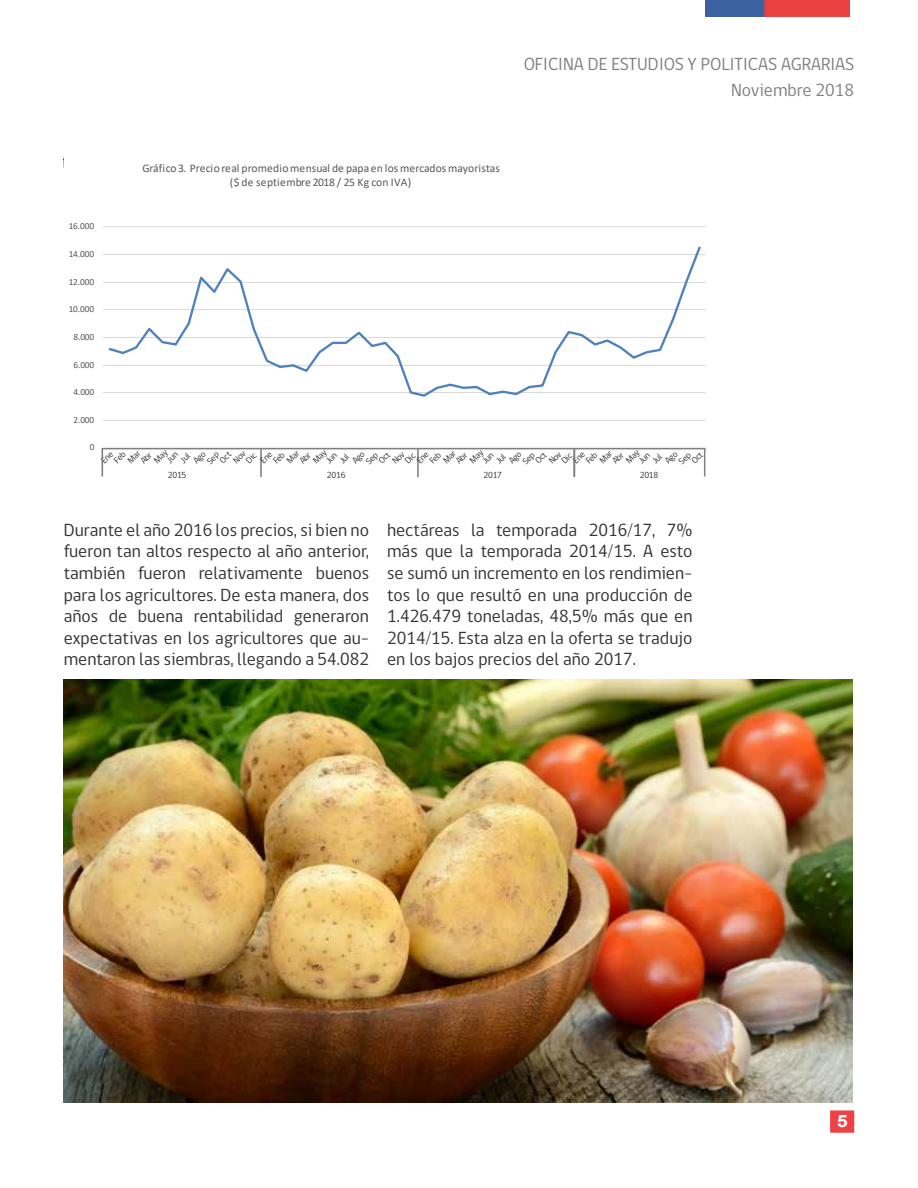
<style>
.page{position:relative;width:918px;height:1188px;background:#fff}
.page>*{position:absolute;margin:0;border:0;box-sizing:border-box;transform-origin:0 0}
.t1{font:18px/21.6px "gob CL";color:#333;text-align:justify}
.t2{font:18px/26.2px "gob CL";color:#000;text-align:right}
.t3{font:700 17.1px "Arial";color:#fff;scale:1.16 1}
.t4{font:11.55px/14px "Calibri";letter-spacing:.005em;color:#595959;text-align:center}
.t5{font:9.3px "Calibri";letter-spacing:-.005em;color:#595959}
.t6{font:9px "gob CL";letter-spacing:-.03em;color:#333}
.t7{font:6.15px/13px "Calibri";letter-spacing:-.025em;color:#595959;text-align:right}
.t8{font:6.15px "Calibri";letter-spacing:-.005em;color:#595959}
</style>
<div class="page">
<img style="left:706px;top:0;width:144px;height:17px">
<div style="left:830px;top:1110px;width:24px;height:23px;background:#ef4144;border:2px solid #ef4144"></div>
<svg style="left:102px;top:226px;width:604px;height:252px"></svg>
<img style="left:64px;top:680px;width:789px;height:422px">
<div style="left:105px;top:452px;width:153px;height:33px;background:#fff"></div>
<div style="left:264px;top:452px;width:153px;height:33px;background:#fff"></div>
<div style="left:421px;top:452px;width:153px;height:33px;background:#fff"></div>
<div style="left:577px;top:452px;width:131px;height:33px;background:#fff"></div>
<svg style="left:101px;top:448px;width:605px;height:29px"></svg>
<p class="t2" style="left:523px;top:51px;width:332px">OFICINA DE ESTUDIOS Y POLITICAS AGRARIAS<br>Noviembre 2018</p>
<p class="t5" style="left:69px;top:220px;width:27px">16.000</p>
<p class="t5" style="left:69px;top:247px;width:27px">14.000</p>
<p class="t5" style="left:69px;top:275px;width:27px">12.000</p>
<p class="t5" style="left:69px;top:303px;width:27px">10.000</p>
<p class="t5" style="left:73px;top:330px;width:22px">8.000</p>
<p class="t5" style="left:73px;top:358px;width:22px">6.000</p>
<p class="t5" style="left:73px;top:386px;width:22px">4.000</p>
<p class="t5" style="left:73px;top:413px;width:22px">2.000</p>
<p class="t5" style="left:90px;top:441px;width:6px">0</p>
<p class="t4" style="left:142px;top:161px;width:359px">Gráfico 3. Precio real promedio mensual de papa en los mercados mayoristas ($ de septiembre 2018 / 25 Kg con IVA)</p>
<p class="t7" style="left:103px;top:463px;width:13px;rotate:-90deg">ene feb mar abr may jun jul ago sept oct nov dic ene feb mar abr may jun jul ago sept oct nov dic ene feb mar abr may jun jul ago sept oct nov dic ene feb mar abr may jun jul ago sept oct</p>
<p class="t8" style="left:176px;top:468px;width:14px">2015</p>
<p class="t8" style="left:333px;top:468px;width:14px">2016</p>
<p class="t8" style="left:490px;top:468px;width:14px">2017</p>
<p class="t8" style="left:634px;top:468px;width:14px">2018</p>
<p class="t6" style="left:168px;top:469px;width:20px">2015</p>
<p class="t6" style="left:327px;top:469px;width:20px">2016</p>
<p class="t6" style="left:484px;top:469px;width:20px">2017</p>
<p class="t6" style="left:640px;top:469px;width:20px">2018</p>
<p class="t1" style="left:64px;top:519px;width:307px">Durante el año 2016 los precios, si bien no fueron tan altos respecto al año anterior, también fueron relativamente buenos para los agricultores. De esta manera, dos años de buena rentabilidad generaron expectativas en los agricultores que au&shy;mentaron las siembras, llegando a 54.082</p>
<p class="t1" style="left:387px;top:519px;width:307px">hectáreas la temporada 2016/17, 7% más que la temporada 2014/15. A esto se sumó un incremento en los rendimien&shy;tos lo que resultó en una producción de 1.426.479 toneladas, 48,5% más que en 2014/15. Esta alza en la oferta se tradujo en los bajos precios del año 2017.</p>
<p class="t3" style="left:837px;top:1109px;width:11px">5</p>
</div>
